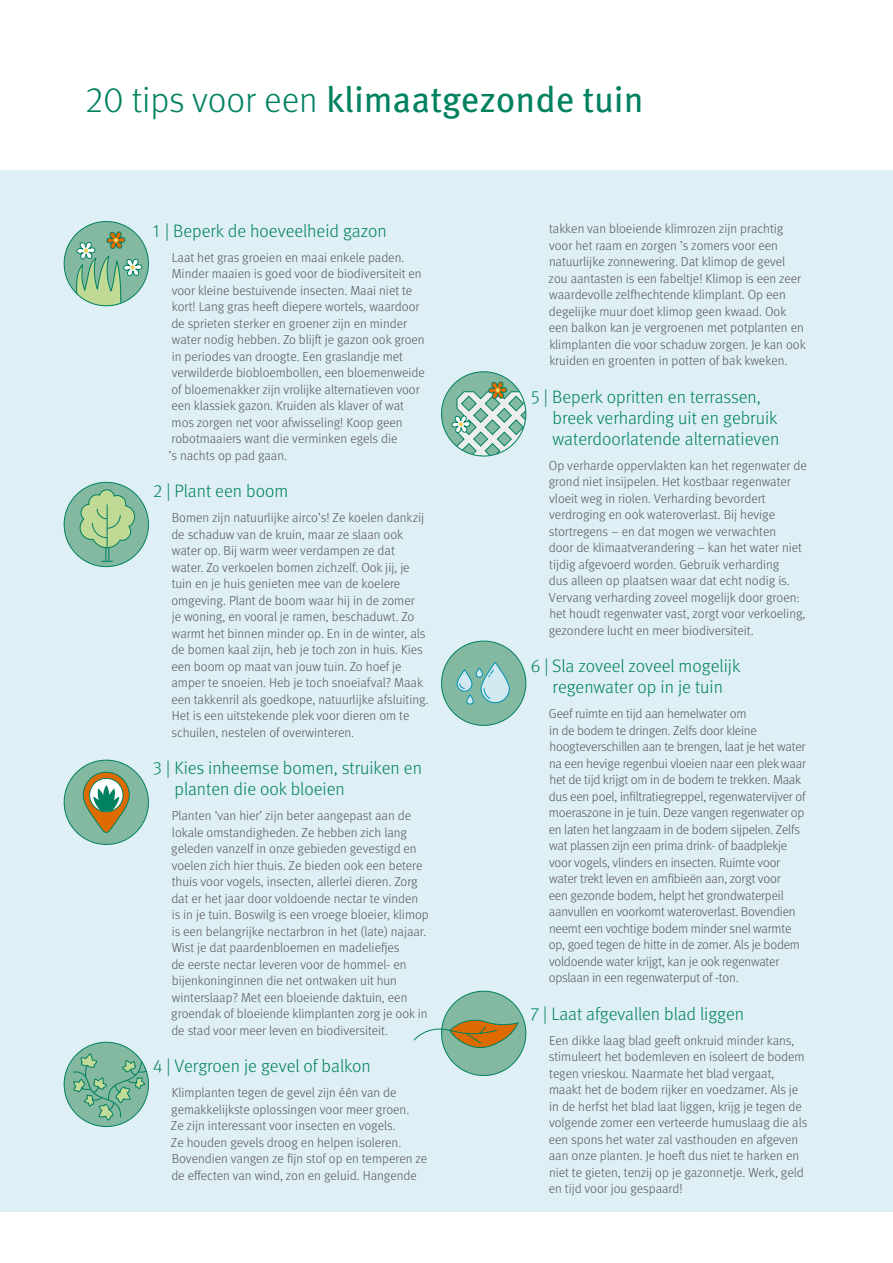
<style>
.page{position:relative;width:893px;height:1263px;background:#fff}
.page>*{position:absolute;margin:0;border:0;box-sizing:border-box;transform-origin:0 0}
.t1{font:36px "Meta Pro";color:#008160}
.t2{font:300 18px/21px "Meta Pro";color:#008160}
.t3{font:300 13.2px/16.5px "Meta Pro";color:#575756}
.s1{font-weight:300}
</style>
<div class="page">
<div style="left:0;top:170px;width:893px;height:1042px;background:#deeff5"></div>
<div style="left:64px;top:1042px;width:84px;height:84px;background:#83b8a1;border-radius:50%"></div>
<svg style="left:72px;top:1042px;width:76px;height:79px"></svg>
<div style="left:64px;top:760px;width:84px;height:84px;background:#83b8a1;border-radius:50%"></div>
<svg style="left:83px;top:771px;width:47px;height:62px"></svg>
<div style="left:89px;top:778px;width:34px;height:34px;border:1px solid #008160;border-radius:50%"></div>
<div style="left:64px;top:221px;width:84px;height:85px;background:#83b8a1;border-radius:50%"></div>
<svg style="left:75px;top:231px;width:68px;height:75px"></svg>
<div style="left:64px;top:482px;width:84px;height:85px;background:#83b8a1;border-radius:50%"></div>
<svg style="left:79px;top:489px;width:56px;height:73px"></svg>
<div style="left:442px;top:991px;width:84px;height:84px;background:#83b8a1;border-radius:50%"></div>
<svg style="left:413px;top:1015px;width:106px;height:39px"></svg>
<div style="left:442px;top:641px;width:84px;height:84px;background:#83b8a1;border-radius:50%"></div>
<svg style="left:456px;top:662px;width:54px;height:43px"></svg>
<div style="left:442px;top:372px;width:84px;height:84px;background:#83b8a1;border-radius:50%"></div>
<svg style="left:451px;top:381px;width:75px;height:75px"></svg>
<h1 class="t1" style="left:85px;top:72px;width:560px"><span class="s1">20 tips voor een</span> klimaatgezonde tuin</h1>
<h2 class="t2" style="left:152px;top:219px;width:236px">1 | Beperk de hoeveelheid gazon</h2>
<p class="t3" style="left:169px;top:248px;width:258px">Laat het gras groeien en maai enkele paden.<br>Minder maaien is goed voor de biodiversiteit en voor kleine bestuivende insecten. Maai niet te kort! Lang gras heeft diepere wortels, waardoor de sprieten sterker en groener zijn en minder water nodig hebben. Zo blijft je gazon ook groen in periodes van droogte. Een graslandje met verwilderde biobloembollen, een bloemenweide of bloemenakker zijn vrolijke alternatieven voor een klassiek gazon. Kruiden als klaver of wat mos zorgen net voor afwisseling! Koop geen robotmaaiers want die verminken egels die<br>’s nachts op pad gaan.</p>
<h2 class="t2" style="left:153px;top:480px;width:137px">2 | Plant een boom</h2>
<p class="t3" style="left:171px;top:509px;width:259px">Bomen zijn natuurlijke airco’s! Ze koelen dankzij de schaduw van de kruin, maar ze slaan ook water op. Bij warm weer verdampen ze dat water. Zo verkoelen bomen zichzelf. Ook jij, je tuin en je huis genieten mee van de koelere omgeving. Plant de boom waar hij in de zomer<br>je woning, en vooral je ramen, beschaduwt. Zo warmt het binnen minder op. En in de winter, als de bomen kaal zijn, heb je toch zon in huis. Kies een boom op maat van jouw tuin. Zo hoef je amper te snoeien. Heb je toch snoeiafval? Maak een takkenril als goedkope, natuurlijke afsluiting.<br>Het is een uitstekende plek voor dieren om te schuilen, nestelen of overwinteren.</p>
<h2 class="t2" style="left:175px;top:757px;width:249px;text-indent:-22px">3 | Kies inheemse bomen, struiken en planten die ook bloeien</h2>
<p class="t3" style="left:171px;top:807px;width:259px">Planten ‘van hier’ zijn beter aangepast aan de lokale omstandigheden. Ze hebben zich lang geleden vanzelf in onze gebieden gevestigd en voelen zich hier thuis. Ze bieden ook een betere thuis voor vogels, insecten, allerlei dieren. Zorg dat er het jaar door voldoende nectar te vinden is in je tuin. Boswilg is een vroege bloeier, klimop is een belangrijke nectarbron in het (late) najaar.<br>Wist je dat paardenbloemen en madeliefjes<br>de eerste nectar leveren voor de hommel- en bijenkoninginnen die net ontwaken uit hun winterslaap? Met een bloeiende daktuin, een groendak of bloeiende klimplanten zorg je ook in de stad voor meer leven en biodiversiteit.</p>
<h2 class="t2" style="left:153px;top:1055px;width:219px">4 | Vergroen je gevel of balkon</h2>
<p class="t3" style="left:171px;top:1084px;width:258px">Klimplanten tegen de gevel zijn één van de gemakkelijkste oplossingen voor meer groen.<br>Ze zijn interessant voor insecten en vogels.<br>Ze houden gevels droog en helpen isoleren.<br>Bovendien vangen ze fijn stof op en temperen ze de effecten van wind, zon en geluid. Hangende</p>
<p class="t3" style="left:549px;top:220px;width:259px">takken van bloeiende klimrozen zijn prachtig voor het raam en zorgen ’s zomers voor een natuurlijke zonnewering. Dat klimop de gevel zou aantasten is een fabeltje! Klimop is een zeer waardevolle zelfhechtende klimplant. Op een degelijke muur doet klimop geen kwaad. Ook een balkon kan je vergroenen met potplanten en klimplanten die voor schaduw zorgen. Je kan ook kruiden en groenten in potten of bak kweken.</p>
<h2 class="t2" style="left:552px;top:385px;width:228px;text-indent:-22px">5 | Beperk opritten en terrassen, breek verharding uit en gebruik waterdoorlatende alternatieven</h2>
<p class="t3" style="left:549px;top:456px;width:260px">Op verharde oppervlakten kan het regenwater de grond niet insijpelen. Het kostbaar regenwater vloeit weg in riolen. Verharding bevordert verdroging en ook wateroverlast. Bij hevige stortregens – en dat mogen we verwachten<br>door de klimaatverandering – kan het water niet tijdig afgevoerd worden. Gebruik verharding<br>dus alleen op plaatsen waar dat echt nodig is.<br>Vervang verharding zoveel mogelijk door groen: het houdt regenwater vast, zorgt voor verkoeling, gezondere lucht en meer biodiversiteit.</p>
<h2 class="t2" style="left:531px;top:655px;width:211px;text-align:center">6 | Sla zoveel zoveel mogelijk regenwater op in je tuin</h2>
<p class="t3" style="left:549px;top:705px;width:259px">Geef ruimte en tijd aan hemelwater om<br>in de bodem te dringen. Zelfs door kleine hoogteverschillen aan te brengen, laat je het water na een hevige regenbui vloeien naar een plek waar het de tijd krijgt om in de bodem te trekken. Maak dus een poel, infiltratiegreppel, regenwatervijver of moeraszone in je tuin. Deze vangen regenwater op en laten het langzaam in de bodem sijpelen. Zelfs wat plassen zijn een prima drink- of baadplekje voor vogels, vlinders en insecten. Ruimte voor water trekt leven en amfibieën aan, zorgt voor<br>een gezonde bodem, helpt het grondwaterpeil aanvullen en voorkomt wateroverlast. Bovendien neemt een vochtige bodem minder snel warmte op, goed tegen de hitte in de zomer. Als je bodem voldoende water krijgt, kan je ook regenwater opslaan in een regenwaterput of -ton.</p>
<h2 class="t2" style="left:531px;top:1002px;width:215px">7 | Laat afgevallen blad liggen</h2>
<p class="t3" style="left:549px;top:1031px;width:260px">Een dikke laag blad geeft onkruid minder kans, stimuleert het bodemleven en isoleert de bodem tegen vrieskou. Naarmate het blad vergaat, maakt het de bodem rijker en voedzamer. Als je in de herfst het blad laat liggen, krijg je tegen de volgende zomer een verteerde humuslaag die als een spons het water zal vasthouden en afgeven aan onze planten. Je hoeft dus niet te harken en niet te gieten, tenzij op je gazonnetje. Werk, geld en tijd voor jou gespaard!</p>
</div>
